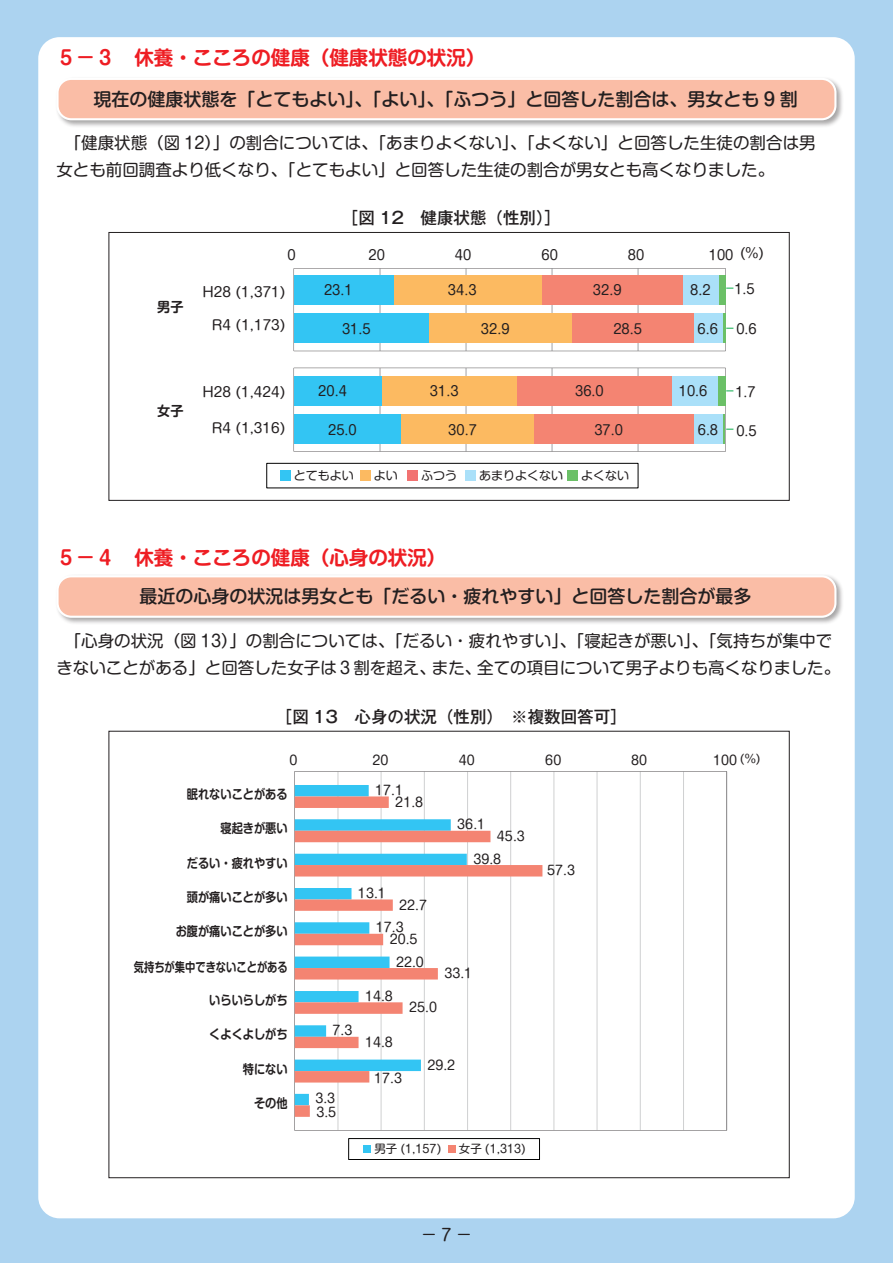
<style>
.page{position:relative;width:893px;height:1263px;background:#acd3f0}
.page>*{position:absolute;margin:0;border:0;box-sizing:border-box;transform-origin:0 0}
.t1{font:700 19.5px "Shin M Go Pro De";color:#ee1d23}
.t2{font:500 18px "Shin M Go Pro";color:#231f20}
.t3{font:16.5px/27px "Shin M Go Pro";color:#231f20}
.t4{font:500 16.5px "Gothic MB101 Pr 5";color:#231f20}
.t5{font:13.5px "Shin M Go Pro";letter-spacing:.005em;color:#231f20}
.t6{font:13.5px "Shin M Go Pro";letter-spacing:.005em;color:#231f20;scale:1.04 1}
.t7{font:700 13.5px "Shin M Go Pro De";color:#231f20}
.t8{font:12.9px "Shin M Go Pro";letter-spacing:.005em;color:#231f20}
.t9{font:700 12.9px "Shin M Go Pro De";color:#231f20;scale:.87 1}
.t10{font:700 12.9px "Shin M Go Pro De";color:#231f20;scale:.8 1}
.t11{font:12px "Shin M Go Pro";color:#231f20}
.t12{font:11.4px "Shin M Go Pro";letter-spacing:.005em;color:#231f20}
</style>
<div class="page">
<div style="left:38px;top:37px;width:817px;height:1181px;background:#fff;border-radius:21px"></div>
<div style="left:55px;top:76px;width:789px;height:52px;background:#231f20;opacity:.4"></div>
<div style="left:58px;top:79px;width:777px;height:40px;background:#fabda6;border-radius:14px"></div>
<div style="left:56px;top:78px;width:780px;height:42px;border:2px solid #fff;border-radius:14px"></div>
<div style="left:55px;top:574px;width:789px;height:51px;background:#231f20;opacity:.4"></div>
<div style="left:58px;top:576px;width:777px;height:41px;background:#fabda6;border-radius:14px"></div>
<div style="left:56px;top:575px;width:780px;height:43px;border:2px solid #fff;border-radius:14px"></div>
<svg style="left:294px;top:771px;width:433px;height:359px"></svg>
<svg style="left:295px;top:785px;width:172px;height:11px"></svg>
<svg style="left:295px;top:796px;width:247px;height:321px"></svg>
<div style="left:348px;top:1138px;width:192px;height:22px;border:1px solid #030303"></div>
<div style="left:363px;top:1145px;width:8px;height:8px;background:#33c5f3"></div>
<div style="left:448px;top:1145px;width:8px;height:8px;background:#f48472"></div>
<div style="left:267px;top:463px;width:371px;height:25px;border:1px solid #030303"></div>
<div style="left:280px;top:471px;width:10px;height:10px;background:#33c5f3"></div>
<div style="left:360px;top:471px;width:10px;height:10px;background:#fcba61"></div>
<div style="left:407px;top:471px;width:10px;height:10px;background:#f27271"></div>
<div style="left:465px;top:471px;width:10px;height:10px;background:#aae0f9"></div>
<div style="left:567px;top:471px;width:10px;height:10px;background:#6bc067"></div>
<svg style="left:294px;top:268px;width:439px;height:83px"></svg>
<svg style="left:294px;top:368px;width:439px;height:84px"></svg>
<div style="left:109px;top:232px;width:680px;height:269px;border:1px solid #231f20"></div>
<p class="t1" style="left:56px;top:42px;width:430px">５－３　休養・こころの健康（健康状態の状況）</p>
<p class="t2" style="left:93px;top:84px;width:706px">現在の健康状態を「とてもよい」、「よい」、「ふつう」と回答した割合は、男女とも 9 割</p>
<p class="t3" style="left:56px;top:128px;width:761px">　「健康状態（図 12）」の割合については、「あまりよくない」、「よくない」と回答した生徒の割合は男女とも前回調査より低くなり、「とてもよい」と回答した生徒の割合が男女とも高くなりました。</p>
<p class="t7" style="left:157px;top:296px;width:28px">男子</p>
<p class="t7" style="left:157px;top:400px;width:28px">女子</p>
<p class="t4" style="left:342px;top:204px;width:220px">［図 12　健康状態（性別）］</p>
<p class="t5" style="left:288px;top:244px;width:10px">0</p>
<p class="t5" style="left:368px;top:244px;width:18px">20</p>
<p class="t5" style="left:455px;top:244px;width:18px">40</p>
<p class="t5" style="left:541px;top:244px;width:18px">60</p>
<p class="t5" style="left:628px;top:244px;width:18px">80</p>
<p class="t5" style="left:709px;top:243px;width:56px">100 (%)</p>
<p class="t5" style="left:324px;top:279px;width:30px">23.1</p>
<p class="t5" style="left:342px;top:318px;width:30px">31.5</p>
<p class="t5" style="left:734px;top:278px;width:22px">1.5</p>
<p class="t5" style="left:736px;top:318px;width:22px">0.6</p>
<p class="t5" style="left:448px;top:279px;width:30px">34.3</p>
<p class="t5" style="left:593px;top:279px;width:30px">32.9</p>
<p class="t5" style="left:613px;top:318px;width:30px">28.5</p>
<p class="t5" style="left:690px;top:279px;width:22px">8.2</p>
<p class="t5" style="left:698px;top:318px;width:22px">6.6</p>
<p class="t6" style="left:202px;top:281px;width:81px">H28 (1,371)</p>
<p class="t6" style="left:212px;top:314px;width:72px">R4 (1,173)</p>
<p class="t5" style="left:481px;top:318px;width:30px">32.9</p>
<p class="t6" style="left:202px;top:381px;width:81px">H28 (1,424)</p>
<p class="t6" style="left:212px;top:417px;width:72px">R4 (1,316)</p>
<p class="t5" style="left:318px;top:380px;width:30px">20.4</p>
<p class="t5" style="left:328px;top:419px;width:30px">25.0</p>
<p class="t5" style="left:430px;top:380px;width:30px">31.3</p>
<p class="t5" style="left:448px;top:419px;width:30px">30.7</p>
<p class="t5" style="left:575px;top:380px;width:30px">36.0</p>
<p class="t5" style="left:594px;top:419px;width:30px">37.0</p>
<p class="t11" style="left:294px;top:465px;width:61px">とてもよい</p>
<p class="t11" style="left:374px;top:465px;width:25px">よい</p>
<p class="t11" style="left:421px;top:465px;width:37px">ふつう</p>
<p class="t11" style="left:479px;top:465px;width:85px">あまりよくない</p>
<p class="t11" style="left:581px;top:465px;width:49px">よくない</p>
<p class="t5" style="left:679px;top:380px;width:30px">10.6</p>
<p class="t5" style="left:698px;top:419px;width:22px">6.8</p>
<p class="t5" style="left:735px;top:381px;width:22px">1.7</p>
<p class="t5" style="left:736px;top:420px;width:22px">0.5</p>
<p class="t1" style="left:56px;top:542px;width:391px">５－４　休養・こころの健康（心身の状況）</p>
<p class="t2" style="left:140px;top:582px;width:613px">最近の心身の状況は男女とも「だるい・疲れやすい」と回答した割合が最多</p>
<p class="t3" style="left:56px;top:625px;width:785px">　「心身の状況（図 13）」の割合については、「だるい・疲れやすい」、「寝起きが悪い」、「気持ちが集中できないことがある」と回答した女子は３割を超え、また、全ての項目について男子よりも高くなりました。</p>
<p class="t4" style="left:276px;top:703px;width:352px">［図 13　心身の状況（性別）　※複数回答可］</p>
<p class="t12" style="left:740px;top:750px;width:22px">(%)</p>
<p class="t8" style="left:290px;top:749px;width:9px">0</p>
<p class="t8" style="left:373px;top:749px;width:17px">20</p>
<p class="t8" style="left:459px;top:749px;width:17px">40</p>
<p class="t8" style="left:545px;top:749px;width:17px">60</p>
<p class="t8" style="left:631px;top:749px;width:17px">80</p>
<p class="t8" style="left:713px;top:749px;width:25px">100</p>
<p class="t9" style="left:187px;top:784px;width:117px">眠れないことがある</p>
<p class="t9" style="left:220px;top:818px;width:79px">寝起きが悪い</p>
<p class="t9" style="left:187px;top:852px;width:117px">だるい・疲れやすい</p>
<p class="t9" style="left:187px;top:887px;width:117px">頭が痛いことが多い</p>
<p class="t9" style="left:176px;top:921px;width:130px">お腹が痛いことが多い</p>
<p class="t10" style="left:134px;top:956px;width:194px">気持ちが集中できないことがある</p>
<p class="t9" style="left:209px;top:989px;width:92px">いらいらしがち</p>
<p class="t9" style="left:209px;top:1024px;width:92px">くよくよしがち</p>
<p class="t9" style="left:243px;top:1058px;width:53px">特にない</p>
<p class="t9" style="left:254px;top:1092px;width:40px">その他</p>
<p class="t8" style="left:375px;top:780px;width:29px">17.1</p>
<p class="t8" style="left:395px;top:791px;width:29px">21.8</p>
<p class="t8" style="left:457px;top:814px;width:29px">36.1</p>
<p class="t8" style="left:473px;top:848px;width:29px">39.8</p>
<p class="t8" style="left:497px;top:825px;width:29px">45.3</p>
<p class="t8" style="left:358px;top:883px;width:29px">13.1</p>
<p class="t8" style="left:376px;top:917px;width:29px">17.3</p>
<p class="t8" style="left:396px;top:951px;width:29px">22.0</p>
<p class="t8" style="left:365px;top:986px;width:29px">14.8</p>
<p class="t8" style="left:399px;top:894px;width:29px">22.7</p>
<p class="t8" style="left:390px;top:928px;width:29px">20.5</p>
<p class="t8" style="left:409px;top:997px;width:29px">25.0</p>
<p class="t8" style="left:444px;top:963px;width:29px">33.1</p>
<p class="t8" style="left:333px;top:1020px;width:21px">7.3</p>
<p class="t8" style="left:315px;top:1088px;width:21px">3.3</p>
<p class="t8" style="left:316px;top:1102px;width:21px">3.5</p>
<p class="t8" style="left:365px;top:1031px;width:29px">14.8</p>
<p class="t8" style="left:374px;top:1067px;width:29px">17.3</p>
<p class="t8" style="left:427px;top:1054px;width:29px">29.2</p>
<p class="t12" style="left:374px;top:1139px;width:68px">男子 (1,157)</p>
<p class="t12" style="left:459px;top:1139px;width:68px">女子 (1,313)</p>
<p class="t8" style="left:547px;top:860px;width:29px">57.3</p>
<p class="t3" style="left:421px;top:1220px;width:53px">－7－</p>
</div>
